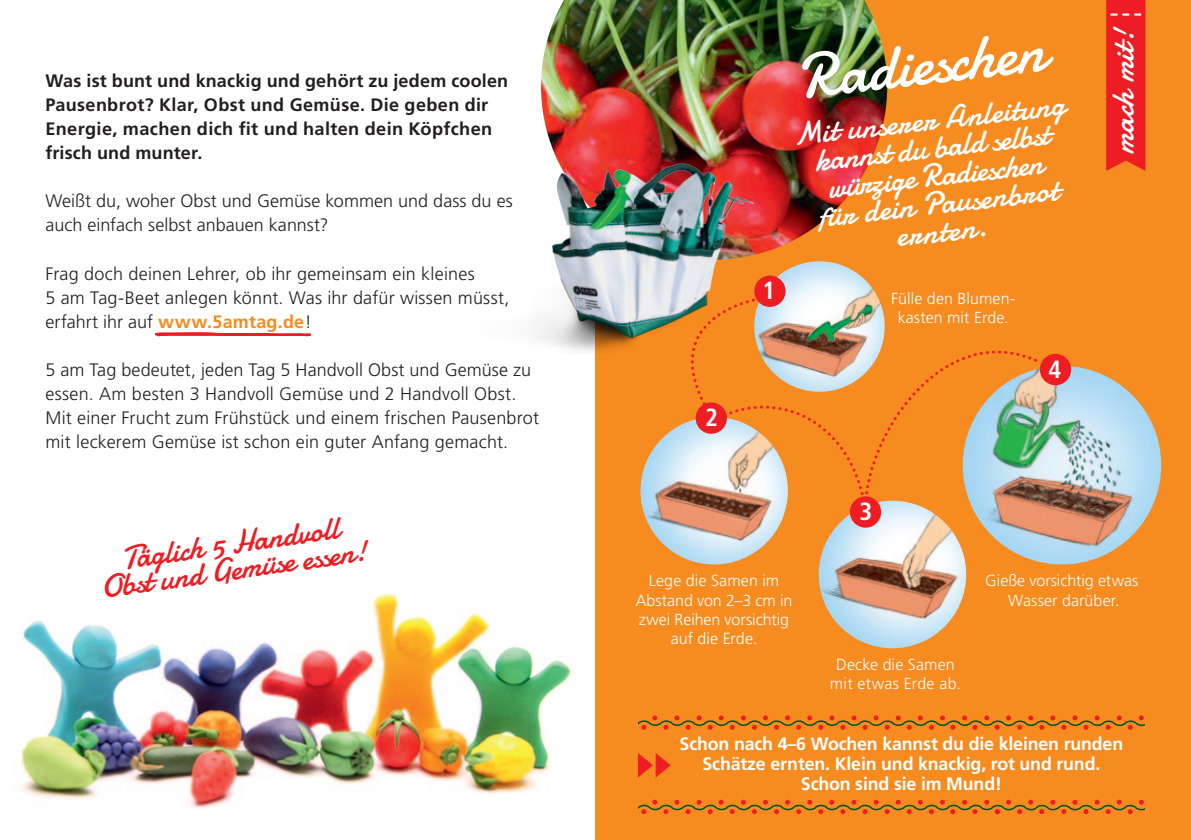
<style>
.page{position:relative;width:1191px;height:840px;background:#fff}
.page>*{position:absolute;margin:0;border:0;box-sizing:border-box;transform-origin:0 0}
.t1{font:63px "Damion";color:#fff}
.t2{font:32.4px "Damion";color:#fff}
.t3{font:32px/28px "Damion";color:#fff;text-align:center}
.t4{font:32px/26px "Damion";color:#ee1d23;text-align:center}
.t5{font:700 condensed 24.8px "Frutiger";color:#fff}
.t6{font:300 18px/24px "Frutiger";letter-spacing:.01em;color:#231f20}
.t7{font:700 18px/24px "Frutiger";letter-spacing:.015em;color:#231f20}
.t8{font:700 18px/20px "Frutiger";letter-spacing:-.01em;color:#fff;text-align:center}
.t9{font:300 16px/19.2px "Frutiger";letter-spacing:.005em;color:#fff;text-align:center}
.s1{font-weight:700;color:#f68b1f}
</style>
<div class="page">
<img style="left:21px;top:593px;width:551px;height:215px">
<div style="left:595px;top:0;width:596px;height:839px;background:#f68b1f"></div>
<div style="left:1106px;top:0;width:39px;height:171px;background:#ee1d23"></div>
<img style="left:541px;top:0;width:346px;height:253px">
<img style="left:818px;top:500px;width:148px;height:148px;border-radius:74px">
<img style="left:754px;top:261px;width:130px;height:130px;border-radius:65px">
<img style="left:962px;top:365px;width:199px;height:199px;border-radius:99px">
<img style="left:640px;top:416px;width:148px;height:148px;border-radius:74px">
<div style="left:754px;top:275px;width:31px;height:32px;background:#ee1d23;border-radius:50%"></div>
<svg style="left:657px;top:296px;width:388px;height:228px"></svg>
<div style="left:850px;top:496px;width:31px;height:31px;background:#ee1d23;border-radius:50%"></div>
<div style="left:1039px;top:353px;width:32px;height:32px;background:#ee1d23;border-radius:50%"></div>
<img style="left:535px;top:148px;width:228px;height:205px">
<div style="left:695px;top:402px;width:32px;height:31px;background:#ee1d23;border-radius:50%"></div>
<svg style="left:638px;top:715px;width:507px;height:14px"></svg>
<svg style="left:638px;top:799px;width:507px;height:14px"></svg>
<svg style="left:155px;top:332px;width:156px;height:5px"></svg>
<svg style="left:638px;top:753px;width:32px;height:23px"></svg>
<p class="t7" style="left:45px;top:69px;width:464px">Was ist bunt und knackig und gehört zu jedem coolen Pausenbrot? Klar, Obst und Gemüse. Die geben dir Energie, machen dich fit und halten dein Köpfchen frisch und munter.</p>
<p class="t6" style="left:45px;top:189px;width:469px">Weißt du, woher Obst und Gemüse kommen und dass du es auch einfach selbst anbauen kannst?</p>
<p class="t6" style="left:45px;top:261px;width:465px">Frag doch deinen Lehrer, ob ihr gemeinsam ein kleines<br>5 am Tag-Beet anlegen könnt. Was ihr dafür wissen müsst, erfahrt ihr auf <span class="s1">www.5amtag.de</span>!</p>
<p class="t6" style="left:45px;top:357px;width:495px">5 am Tag bedeutet, jeden Tag 5 Handvoll Obst und Gemüse zu essen. Am besten 3 Handvoll Gemüse und 2 Handvoll Obst.<br>Mit einer Frucht zum Frühstück und einem frischen Pausenbrot mit leckerem Gemüse ist schon ein guter Anfang gemacht.</p>
<h3 class="t4" style="left:96px;top:548px;width:270px;rotate:-8deg">Täglich 5 Handvoll<br>Obst und Gemüse essen!</h3>
<h3 class="t5" style="left:705px;top:403px;width:14px">2</h3>
<h3 class="t5" style="left:762px;top:276px;width:14px">1</h3>
<h1 class="t1" style="left:793px;top:36px;width:249px;rotate:-7deg">Radieschen</h1>
<h3 class="t3" style="left:791px;top:122px;width:275px;rotate:-7deg">Mit unserer Anleitung</h3>
<h3 class="t3" style="left:813px;top:146px;width:237px;rotate:-6deg">kannst du bald selbst würzige Radieschen</h3>
<h3 class="t3" style="left:817px;top:204px;width:243px;rotate:-7deg">für dein Pausenbrot ernten.</h3>
<p class="t9" style="left:891px;top:289px;width:126px">Fülle den Blumen&shy;kasten mit Erde.</p>
<h3 class="t5" style="left:1048px;top:354px;width:14px">4</h3>
<h2 class="t2" style="left:1100px;top:154px;width:129px;rotate:-90deg">mach mit!</h2>
<h3 class="t5" style="left:859px;top:496px;width:14px">3</h3>
<p class="t9" style="left:636px;top:571px;width:158px">Lege die Samen im<br>Abstand von 2–3 cm in zwei Reihen vorsichtig auf die Erde.</p>
<p class="t9" style="left:830px;top:654px;width:133px">Decke die Samen mit etwas Erde ab.</p>
<p class="t9" style="left:985px;top:571px;width:154px">Gieße vorsichtig etwas<br>Wasser darüber.</p>
<p class="t8" style="left:679px;top:733px;width:445px">Schon nach 4–6 Wochen kannst du die kleinen runden<br>Schätze ernten. Klein und knackig, rot und rund.<br>Schon sind sie im Mund!</p>
</div>
